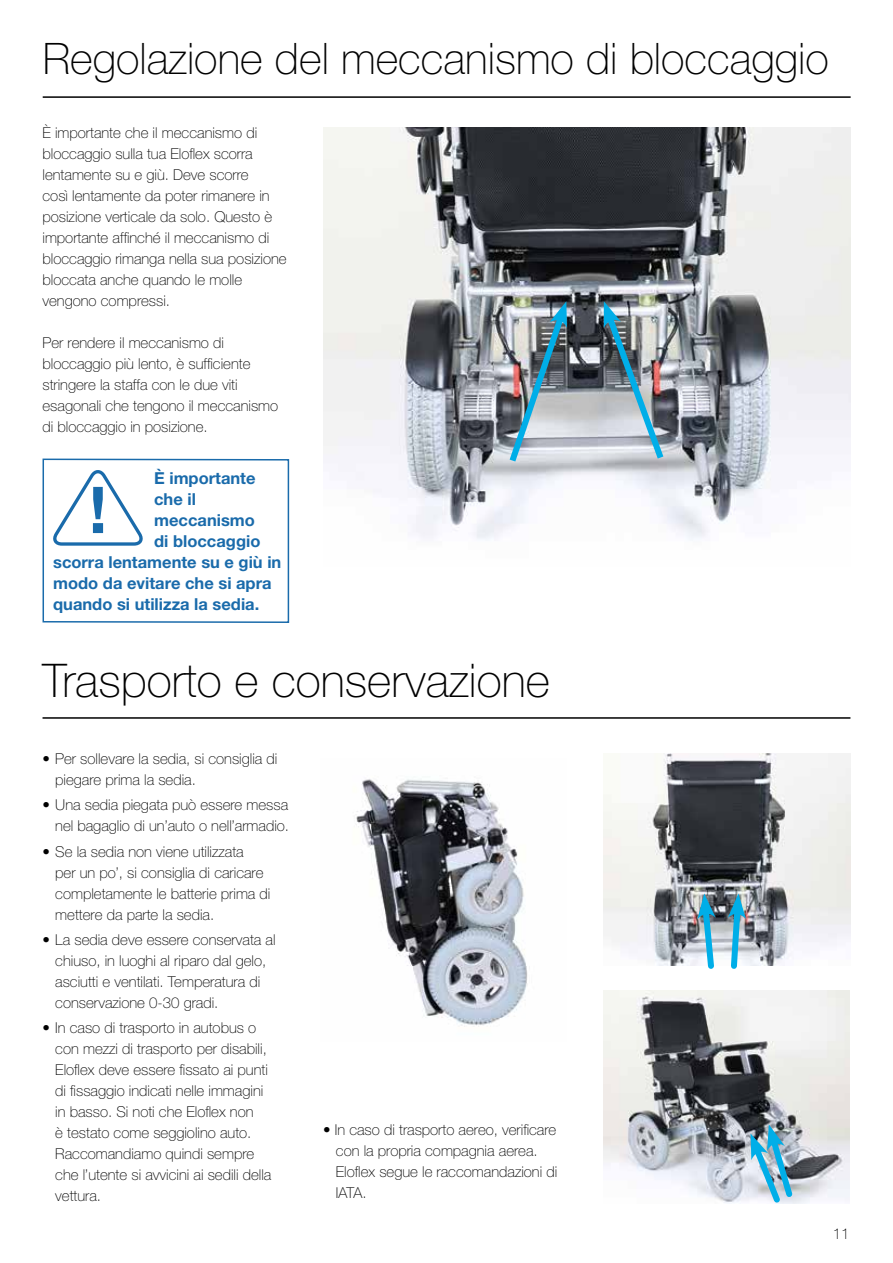
<style>
.page{position:relative;width:893px;height:1263px;background:#fff}
.page>*{position:absolute;margin:0;border:0;box-sizing:border-box;transform-origin:0 0}
.t1{font:100 46.5px "Helvetica Neue LT Pro";color:#000}
.t2{font:100 43.5px "Helvetica Neue LT Pro";color:#000}
.t3{font:700 16.5px "Helvetica Neue LT Pro";color:#1a6bab}
.t4{font:100 15px/21px "Helvetica Neue LT Pro";color:#000}
</style>
<div class="page">
<hr style="left:43px;top:717px;width:807px;height:2px;background:#000">
<img style="left:356px;top:779px;width:172px;height:248px">
<img style="left:604px;top:991px;width:245px;height:212px">
<img style="left:604px;top:753px;width:246px;height:213px">
<svg style="left:697px;top:893px;width:20px;height:76px;background:#7bb5cb"></svg>
<svg style="left:728px;top:893px;width:18px;height:76px"></svg>
<svg style="left:748px;top:1124px;width:49px;height:80px;background:#87b6ca"></svg>
<hr style="left:43px;top:96px;width:808px;height:2px;background:#000">
<svg style="left:42px;top:458px;width:248px;height:165px"></svg>
<img style="left:323px;top:128px;width:527px;height:413px">
<img style="left:601px;top:301px;width:67px;height:164px">
<img style="left:505px;top:301px;width:64px;height:167px">
<h2 class="t2" style="left:43px;top:33px;width:788px">Regolazione del meccanismo di bloccaggio</h2>
<p class="t4" style="left:43px;top:122px;width:246px">È importante che il meccanismo di bloccaggio sulla tua Eloflex scorra lentamente su e giù. Deve scorre<br>così lentamente da poter rimanere in posizione verticale da solo. Questo è importante affinché il meccanismo di bloccaggio rimanga nella sua posizione bloccata anche quando le molle vengono compressi.</p>
<p class="t4" style="left:43px;top:332px;width:237px">Per rendere il meccanismo di bloccaggio più lento, è sufficiente stringere la staffa con le due viti esagonali che tengono il meccanismo di bloccaggio in posizione.</p>
<p class="t3" style="left:154px;top:468px;width:103px">È importante</p>
<p class="t3" style="left:154px;top:489px;width:43px">che il</p>
<p class="t3" style="left:154px;top:510px;width:102px">meccanismo</p>
<p class="t3" style="left:154px;top:531px;width:108px">di bloccaggio</p>
<p class="t3" style="left:53px;top:552px;width:230px">scorra lentamente su e giù in</p>
<p class="t3" style="left:53px;top:573px;width:220px">modo da evitare che si apra</p>
<p class="t3" style="left:53px;top:594px;width:208px">quando si utilizza la sedia.</p>
<h1 class="t1" style="left:43px;top:653px;width:509px">Trasporto e conservazione</h1>
<p class="t4" style="left:55px;top:748px;width:224px;text-indent:-13px">• Per sollevare la sedia, si consiglia di piegare prima la sedia.</p>
<p class="t4" style="left:43px;top:794px;width:248px;text-align:right">• Una sedia piegata può essere messa nel bagaglio di un’auto o nell’armadio.</p>
<p class="t4" style="left:55px;top:841px;width:217px;text-indent:-13px">• Se la sedia non viene utilizzata<br>per un po’, si consiglia di caricare completamente le batterie prima di mettere da parte la sedia.</p>
<p class="t4" style="left:55px;top:929px;width:222px;text-indent:-13px">• La sedia deve essere conservata al chiuso, in luoghi al riparo dal gelo, asciutti e ventilati. Temperatura di conservazione 0-30 gradi.</p>
<p class="t4" style="left:55px;top:1017px;width:218px;text-indent:-13px">• In caso di trasporto in autobus o con mezzi di trasporto per disabili,<br>Eloflex deve essere fissato ai punti di fissaggio indicati nelle immagini in basso. Si noti che Eloflex non<br>è testato come seggiolino auto.<br>Raccomandiamo quindi sempre che l’utente si avvicini ai sedili della vettura.</p>
<p class="t4" style="left:336px;top:1119px;width:223px;text-indent:-13px">• In caso di trasporto aereo, verificare con la propria compagnia aerea.<br>Eloflex segue le raccomandazioni di<br>IATA.</p>
<p class="t4" style="left:833px;top:1223px;width:18px">11</p>
</div>
